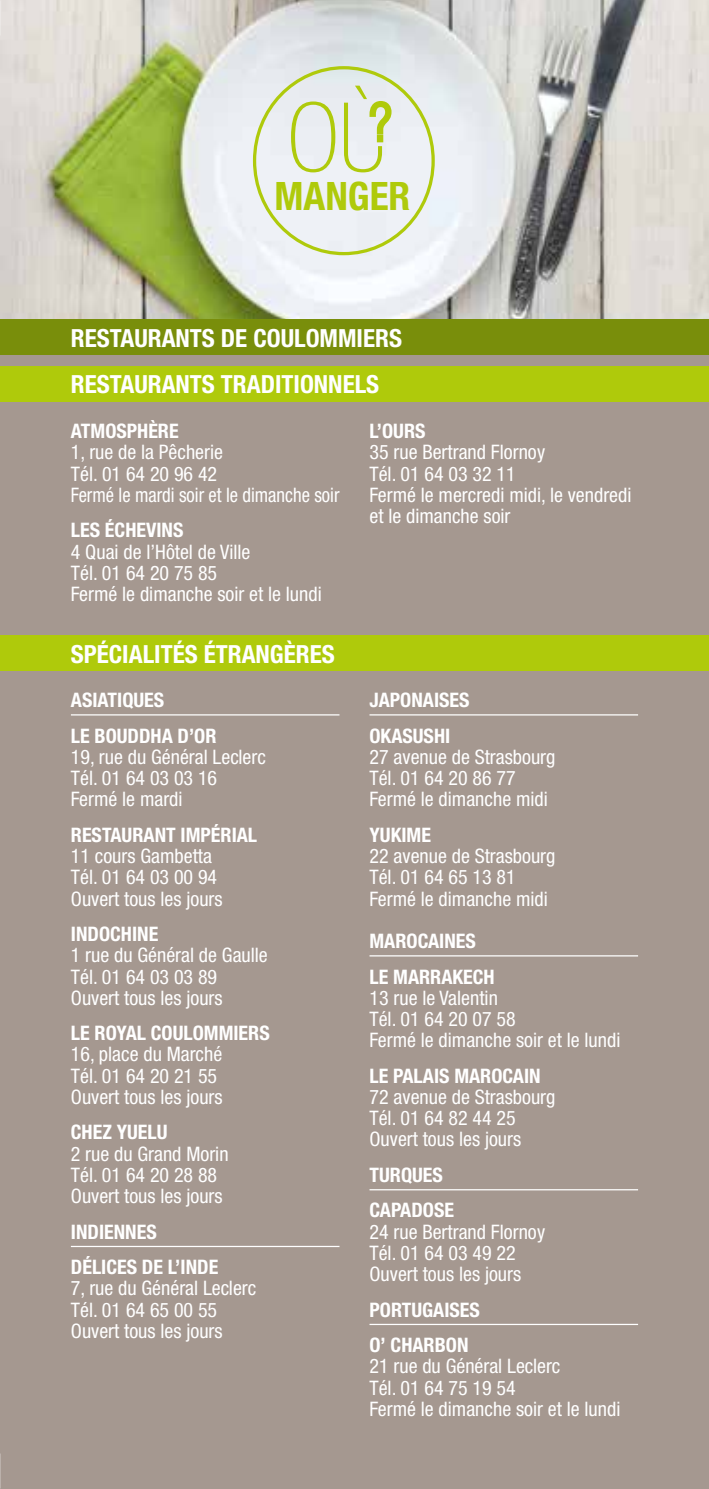
<style>
.page{position:relative;width:709px;height:1489px;background:#fff}
.page>*{position:absolute;margin:0;border:0;box-sizing:border-box;transform-origin:0 0}
.t1{font:700 condensed 39.25px "Helvetica Neue";color:#afca0b}
.t2{font:700 condensed 25px "Helvetica Neue";color:#fff}
.t3{font:condensed 20px/21.2px "Helvetica Neue";color:#fff}
.t4{font:700 condensed 20px/35.5px "Helvetica Neue";color:#fff}
</style>
<div class="page">
<img style="left:0;top:0;width:709px;height:319px">
<div style="left:0;top:320px;width:709px;height:1168px;background:#a59890"></div>
<div style="left:0;top:319px;width:709px;height:35px;background:#798e0b"></div>
<div style="left:0;top:635px;width:709px;height:35px;background:#afca0b"></div>
<div style="left:0;top:366px;width:709px;height:35px;background:#afca0b"></div>
<hr style="left:71px;top:714px;width:268px;height:1px;background:#fff">
<hr style="left:71px;top:1245px;width:268px;height:1px;background:#fff">
<hr style="left:369px;top:714px;width:269px;height:1px;background:#fff">
<hr style="left:369px;top:955px;width:269px;height:1px;background:#fff">
<hr style="left:369px;top:1189px;width:269px;height:1px;background:#fff">
<hr style="left:369px;top:1323px;width:269px;height:1px;background:#fff">
<svg style="left:291px;top:86px;width:103px;height:86px;background:#dfe7ca"></svg>
<h1 class="t1" style="left:274px;top:172px;width:137px">MANGER</h1>
<p class="t2" style="left:71px;top:322px;width:332px">RESTAURANTS DE COULOMMIERS</p>
<p class="t2" style="left:71px;top:369px;width:310px">RESTAURANTS TRADITIONNELS</p>
<p class="t4" style="left:71px;top:413px;width:109px">ATMOSPHÈRE</p>
<p class="t3" style="left:71px;top:441px;width:270px">1, rue de la Pêcherie<br>Tél. 01 64 20 96 42<br>Fermé le mardi soir et le dimanche soir</p>
<p class="t4" style="left:71px;top:512px;width:114px">LES ÉCHEVINS</p>
<p class="t3" style="left:71px;top:541px;width:252px">4 Quai de l’Hôtel de Ville<br>Tél. 01 64 20 75 85<br>Fermé le dimanche soir et le lundi</p>
<p class="t2" style="left:71px;top:638px;width:265px">SPÉCIALITÉS ÉTRANGÈRES</p>
<p class="t4" style="left:71px;top:682px;width:147px">ASIATIQUES<br>LE BOUDDHA D’OR</p>
<p class="t3" style="left:71px;top:746px;width:196px">19, rue du Général Leclerc<br>Tél. 01 64 03 03 16<br>Fermé le mardi</p>
<p class="t4" style="left:71px;top:816px;width:188px">RESTAURANT IMPÉRIAL</p>
<p class="t3" style="left:71px;top:845px;width:153px">11 cours Gambetta<br>Tél. 01 64 03 00 94<br>Ouvert tous les jours</p>
<p class="t4" style="left:71px;top:915px;width:89px">INDOCHINE</p>
<p class="t3" style="left:71px;top:944px;width:198px">1 rue du Général de Gaulle<br>Tél. 01 64 03 03 89<br>Ouvert tous les jours</p>
<p class="t4" style="left:71px;top:1015px;width:200px">LE ROYAL COULOMMIERS</p>
<p class="t3" style="left:71px;top:1043px;width:153px">16, place du Marché<br>Tél. 01 64 20 21 55<br>Ouvert tous les jours</p>
<p class="t4" style="left:71px;top:1114px;width:98px">CHEZ YUELU</p>
<p class="t3" style="left:71px;top:1142px;width:159px">2 rue du Grand Morin<br>Tél. 01 64 20 28 88<br>Ouvert tous les jours</p>
<p class="t4" style="left:71px;top:1213px;width:149px">INDIENNES<br>DÉLICES DE L’INDE</p>
<p class="t3" style="left:71px;top:1277px;width:187px">7, rue du Général Leclerc<br>Tél. 01 64 65 00 55<br>Ouvert tous les jours</p>
<p class="t4" style="left:369px;top:413px;width:58px">L’OURS</p>
<p class="t3" style="left:369px;top:441px;width:263px">35 rue Bertrand Flornoy<br>Tél. 01 64 03 32 11<br>Fermé le mercredi midi, le vendredi et le dimanche soir</p>
<p class="t4" style="left:369px;top:682px;width:102px">JAPONAISES<br>OKASUSHI</p>
<p class="t3" style="left:369px;top:746px;width:187px">27 avenue de Strasbourg<br>Tél. 01 64 20 86 77<br>Fermé le dimanche midi</p>
<p class="t4" style="left:369px;top:816px;width:63px">YUKIME</p>
<p class="t3" style="left:369px;top:845px;width:187px">22 avenue de Strasbourg<br>Tél. 01 64 65 13 81<br>Fermé le dimanche midi</p>
<p class="t4" style="left:369px;top:922px;width:127px">MAROCAINES<br>LE MARRAKECH</p>
<p class="t3" style="left:369px;top:986px;width:252px">13 rue le Valentin<br>Tél. 01 64 20 07 58<br>Fermé le dimanche soir et le lundi</p>
<p class="t4" style="left:369px;top:1057px;width:173px">LE PALAIS MAROCAIN</p>
<p class="t3" style="left:369px;top:1086px;width:187px">72 avenue de Strasbourg<br>Tél. 01 64 82 44 25<br>Ouvert tous les jours</p>
<p class="t4" style="left:369px;top:1156px;width:86px">TURQUES<br>CAPADOSE</p>
<p class="t3" style="left:369px;top:1220px;width:177px">24 rue Bertrand Flornoy<br>Tél. 01 64 03 49 22<br>Ouvert tous les jours</p>
<p class="t4" style="left:369px;top:1291px;width:112px">PORTUGAISES<br>O’ CHARBON</p>
<p class="t3" style="left:369px;top:1355px;width:252px">21 rue du Général Leclerc<br>Tél. 01 64 75 19 54<br>Fermé le dimanche soir et le lundi</p>
</div>
